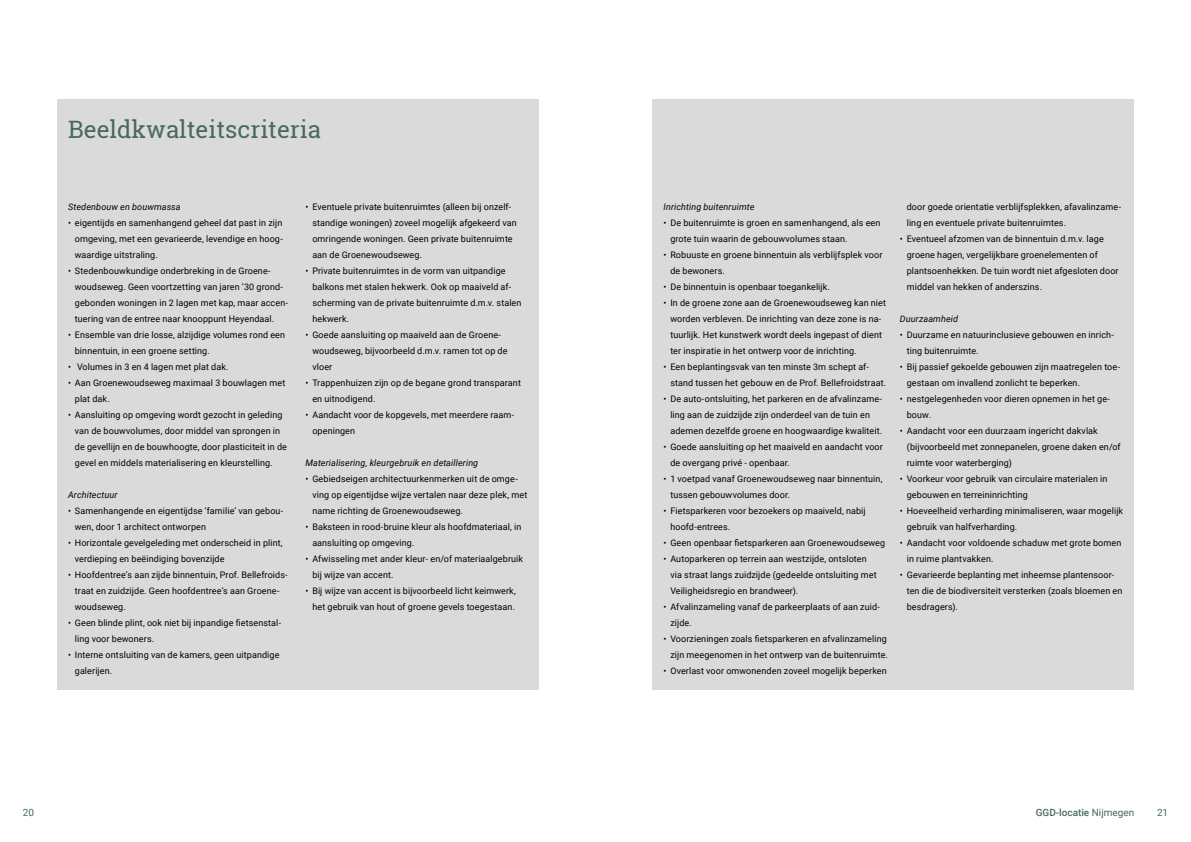
<style>
.page{position:relative;width:1191px;height:842px;background:#fff}
.page>*{position:absolute;margin:0;border:0;box-sizing:border-box;transform-origin:0 0}
.t1{font:24px "Roboto Slab";color:#47695e}
.t2{font:500 10px "Roboto";color:#47695e}
.t3{font:10px "Roboto";color:#47695e}
.t4{font:9px/16px "Roboto";letter-spacing:.01em;color:#000}
.t5{font:italic 9px "Roboto";letter-spacing:.01em;color:#000}
.s1{font-weight:400}
</style>
<div class="page">
<div style="left:57px;top:99px;width:481px;height:590px;background:#dadada"></div>
<div style="left:652px;top:99px;width:481px;height:590px;background:#dadada"></div>
<h1 class="t1" style="left:68px;top:113px;width:254px">Beeldkwalteitscriteria</h1>
<p class="t5" style="left:68px;top:201px;width:114px">Stedenbouw en bouwmassa</p>
<p class="t4" style="left:75px;top:214px;width:209px;text-align:justify;text-indent:-7px">• eigentijds en samenhangend geheel dat past in zijn omgeving, met een gevarieerde, levendige en hoog&shy;waardige uitstraling.</p>
<p class="t4" style="left:75px;top:262px;width:215px;text-indent:-7px">• Stedenbouwkundige onderbreking in de Groene&shy;woudseweg. Geen voortzetting van jaren ’30 grond&shy;gebonden woningen in 2 lagen met kap, maar accen&shy;tuering van de entree naar knooppunt Heyendaal.</p>
<p class="t4" style="left:75px;top:326px;width:212px;text-indent:-7px">• Ensemble van drie losse, alzijdige volumes rond een binnentuin, in een groene setting.</p>
<p class="t4" style="left:68px;top:359px;width:162px">• Volumes in 3 en 4 lagen met plat dak.</p>
<p class="t4" style="left:75px;top:375px;width:212px;text-indent:-7px">• Aan Groenewoudseweg maximaal 3 bouwlagen met plat dak.</p>
<p class="t4" style="left:75px;top:407px;width:214px;text-indent:-7px">• Aansluiting op omgeving wordt gezocht in geleding van de bouwvolumes, door middel van sprongen in de gevellijn en de bouwhoogte, door plasticiteit in de gevel en middels materialisering en kleurstelling.</p>
<p class="t5" style="left:68px;top:489px;width:51px">Architectuur</p>
<p class="t4" style="left:75px;top:503px;width:210px;text-indent:-7px">• Samenhangende en eigentijdse ‘familie’ van gebou&shy;wen, door 1 architect ontworpen</p>
<p class="t4" style="left:75px;top:535px;width:209px;text-indent:-7px">• Horizontale gevelgeleding met onderscheid in plint, verdieping en beëindiging bovenzijde</p>
<p class="t4" style="left:75px;top:567px;width:214px;text-indent:-7px">• Hoofdentree’s aan zijde binnentuin, Prof. Bellefroids&shy;traat en zuidzijde. Geen hoofdentree’s aan Groene&shy;woudseweg.</p>
<p class="t4" style="left:75px;top:615px;width:208px;text-indent:-7px">• Geen blinde plint, ook niet bij inpandige fietsenstal&shy;ling voor bewoners.</p>
<p class="t4" style="left:75px;top:647px;width:206px;text-indent:-7px">• Interne ontsluiting van de kamers, geen uitpandige galerijen.</p>
<p class="t4" style="left:312px;top:199px;width:206px;text-indent:-7px">• Eventuele private buitenruimtes (alleen bij onzelf&shy;standige woningen) zoveel mogelijk afgekeerd van omringende woningen. Geen private buitenruimte aan de Groenewoudseweg.</p>
<p class="t4" style="left:312px;top:263px;width:211px;text-indent:-7px">• Private buitenruimtes in de vorm van uitpandige balkons met stalen hekwerk. Ook op maaiveld af&shy;scherming van de private buitenruimte d.m.v. stalen hekwerk.</p>
<p class="t4" style="left:312px;top:327px;width:197px;text-indent:-7px">• Goede aansluiting op maaiveld aan de Groene&shy;woudseweg, bijvoorbeeld d.m.v. ramen tot op de vloer</p>
<p class="t4" style="left:312px;top:375px;width:210px;text-indent:-7px">• Trappenhuizen zijn op de begane grond transparant en uitnodigend.</p>
<p class="t4" style="left:312px;top:407px;width:203px;text-indent:-7px">• Aandacht voor de kopgevels, met meerdere raam&shy;openingen</p>
<p class="t5" style="left:305px;top:457px;width:174px">Materialisering, kleurgebruik en detaillering</p>
<p class="t4" style="left:312px;top:471px;width:216px;text-indent:-7px">• Gebiedseigen architectuurkenmerken uit de omge&shy;ving op eigentijdse wijze vertalen naar deze plek, met name richting de Groenewoudseweg.</p>
<p class="t4" style="left:312px;top:519px;width:210px;text-indent:-7px">• Baksteen in rood-bruine kleur als hoofdmateriaal, in aansluiting op omgeving.</p>
<p class="t4" style="left:312px;top:551px;width:212px;text-indent:-7px">• Afwisseling met ander kleur- en/of materiaalgebruik bij wijze van accent.</p>
<p class="t4" style="left:305px;top:583px;width:212px;text-align:right">• Bij wijze van accent is bijvoorbeeld licht keimwerk, het gebruik van hout of groene gevels toegestaan.</p>
<p class="t5" style="left:663px;top:201px;width:92px">Inrichting buitenruimte</p>
<p class="t4" style="left:670px;top:215px;width:212px;text-indent:-7px">• De buitenruimte is groen en samenhangend, als een grote tuin waarin de gebouwvolumes staan.</p>
<p class="t4" style="left:670px;top:247px;width:214px;text-indent:-7px">• Robuuste en groene binnentuin als verblijfsplek voor de bewoners.</p>
<p class="t4" style="left:663px;top:279px;width:168px">• De binnentuin is openbaar toegankelijk.</p>
<p class="t4" style="left:670px;top:295px;width:217px;text-indent:-7px">• In de groene zone aan de Groenewoudseweg kan niet worden verbleven. De inrichting van deze zone is na&shy;tuurlijk. Het kunstwerk wordt deels ingepast of dient ter inspiratie in het ontwerp voor de inrichting.</p>
<p class="t4" style="left:670px;top:359px;width:217px;text-indent:-7px">• Een beplantingsvak van ten minste 3m schept af&shy;stand tussen het gebouw en de Prof. Bellefroidstraat.</p>
<p class="t4" style="left:670px;top:391px;width:213px;text-indent:-7px">• De auto-ontsluiting, het parkeren en de afvalinzame&shy;ling aan de zuidzijde zijn onderdeel van de tuin en ademen dezelfde groene en hoogwaardige kwaliteit.</p>
<p class="t4" style="left:670px;top:439px;width:214px;text-indent:-7px">• Goede aansluiting op het maaiveld en aandacht voor de overgang privé - openbaar.</p>
<p class="t4" style="left:670px;top:471px;width:214px;text-indent:-7px">• 1 voetpad vanaf Groenewoudseweg naar binnentuin, tussen gebouwvolumes door.</p>
<p class="t4" style="left:670px;top:503px;width:197px;text-indent:-7px">• Fietsparkeren voor bezoekers op maaiveld, nabij hoofd-entrees.</p>
<p class="t4" style="left:663px;top:535px;width:223px">• Geen openbaar fietsparkeren aan Groenewoudseweg</p>
<p class="t4" style="left:670px;top:551px;width:208px;text-indent:-7px">• Autoparkeren op terrein aan westzijde, ontsloten via straat langs zuidzijde (gedeelde ontsluiting met<br>Veiligheidsregio en brandweer).</p>
<p class="t4" style="left:670px;top:599px;width:211px;text-indent:-7px">• Afvalinzameling vanaf de parkeerplaats of aan zuid&shy;zijde.</p>
<p class="t4" style="left:663px;top:631px;width:226px;text-align:right">• Voorzieningen zoals fietsparkeren en afvalinzameling zijn meegenomen in het ontwerp van de buitenruimte.</p>
<p class="t4" style="left:663px;top:663px;width:225px">• Overlast voor omwonenden zoveel mogelijk beperken</p>
<p class="t4" style="left:906px;top:199px;width:216px">door goede orientatie verblijfsplekken, afavalinzame&shy;ling en eventuele private buitenruimtes.</p>
<p class="t4" style="left:906px;top:231px;width:213px;text-indent:-7px">• Eventueel afzomen van de binnentuin d.m.v. lage groene hagen, vergelijkbare groenelementen of plantsoenhekken. De tuin wordt niet afgesloten door middel van hekken of anderszins.</p>
<p class="t5" style="left:900px;top:313px;width:60px">Duurzaamheid</p>
<p class="t4" style="left:906px;top:327px;width:209px;text-indent:-7px">• Duurzame en natuurinclusieve gebouwen en inrich&shy;ting buitenruimte.</p>
<p class="t4" style="left:906px;top:359px;width:215px;text-indent:-7px">• Bij passief gekoelde gebouwen zijn maatregelen toe&shy;gestaan om invallend zonlicht te beperken.</p>
<p class="t4" style="left:906px;top:391px;width:205px;text-indent:-7px">• nestgelegenheden voor dieren opnemen in het ge&shy;bouw.</p>
<p class="t4" style="left:906px;top:423px;width:215px;text-indent:-7px">• Aandacht voor een duurzaam ingericht dakvlak (bijvoorbeeld met zonnepanelen, groene daken en/of ruimte voor waterberging)</p>
<p class="t4" style="left:906px;top:471px;width:202px;text-indent:-7px">• Voorkeur voor gebruik van circulaire materialen in gebouwen en terreininrichting</p>
<p class="t4" style="left:906px;top:503px;width:218px;text-indent:-7px">• Hoeveelheid verharding minimaliseren, waar mogelijk gebruik van halfverharding.</p>
<p class="t4" style="left:906px;top:535px;width:216px;text-indent:-7px">• Aandacht voor voldoende schaduw met grote bomen in ruime plantvakken.</p>
<p class="t4" style="left:906px;top:567px;width:217px;text-indent:-7px">• Gevarieerde beplanting met inheemse plantensoor&shy;ten die de biodiversiteit versterken (zoals bloemen en besdragers).</p>
<p class="t3" style="left:23px;top:806px;width:13px">20</p>
<p class="t2" style="left:1035px;top:806px;width:100px">GGD-locatie <span class="s1">Nijmegen</span></p>
<p class="t3" style="left:1157px;top:806px;width:13px">21</p>
</div>
